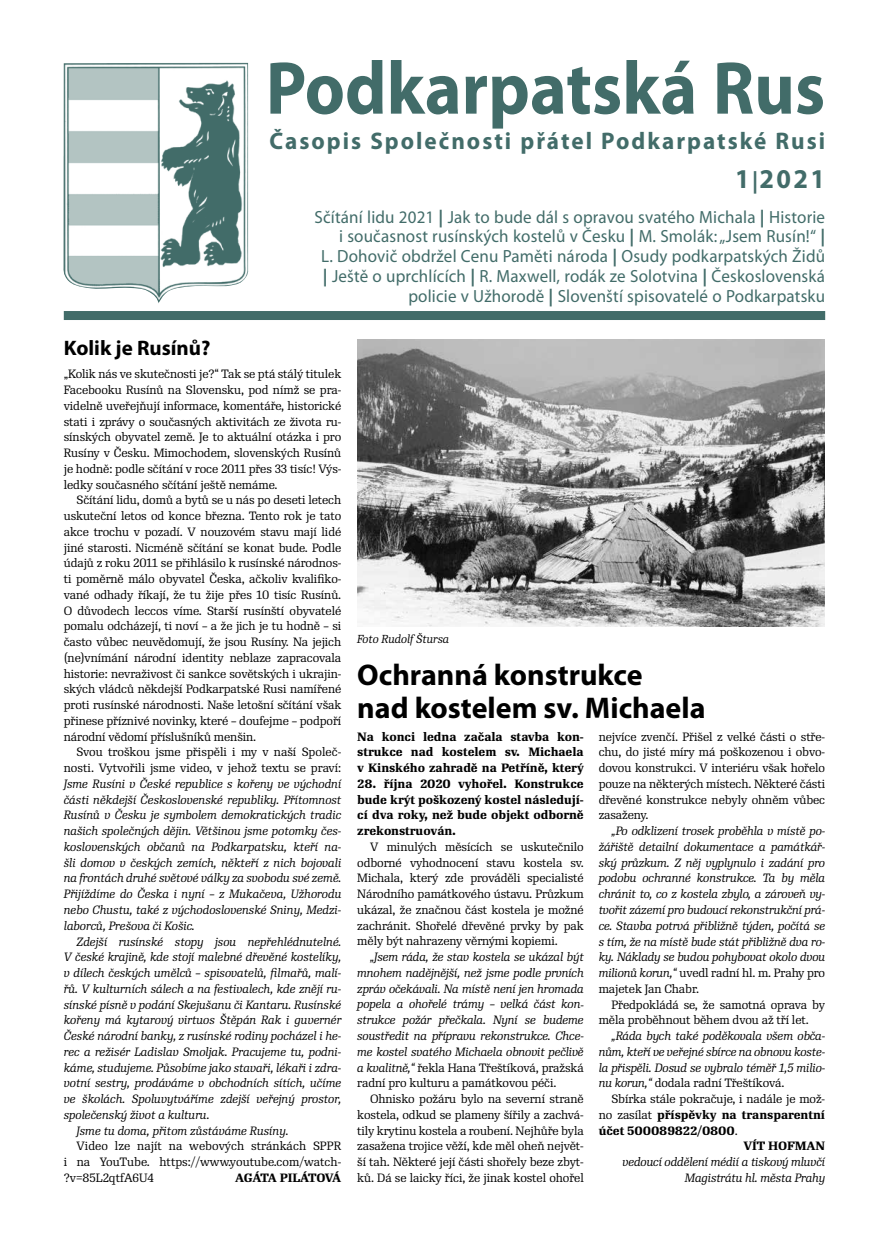
<style>
.page{position:relative;width:889px;height:1246px;background:#fff}
.page>*{position:absolute;margin:0;border:0;box-sizing:border-box;transform-origin:0 0}
.t1{font:700 75.45px "Myriad Pro";color:#426c69;scale:.93 1}
.t2{font:700 30px/33px "Myriad Pro";color:#000}
.t3{font:700 27.3px "Myriad Pro";color:#426c69;scale:.96 1}
.t4{font:700 24px "Myriad Pro";letter-spacing:.085em;color:#426c69;scale:.96 1}
.t5{font:700 21px "Myriad Pro";color:#000}
.t6{font:17.7px/20px "Myriad Pro";letter-spacing:.01em;color:#426c69;text-align:right;scale:.96 1}
.t7{font:11.7px/15.8px "Re Public";letter-spacing:-.01em;color:#000;text-align:justify}
.t8{font:italic 11.7px/15.8px "Re Public";color:#000;text-align:justify}
.t9{font:700 11.7px/15.8px "Re Public";letter-spacing:-.01em;color:#000;text-align:justify}
.t10{font:700 11.7px "Re Public";letter-spacing:-.05em;color:#000}
.t11{font:italic 11.25px "Re Public";color:#000}
.s1{font-size:22.5px}
.s2{font-weight:700}
.s3{font-style:normal}
.s4{font-weight:400}
</style>
<div class="page">
<img style="left:357px;top:340px;width:468px;height:287px">
<div style="left:64px;top:311px;width:761px;height:9px;background:#426c69"></div>
<img style="left:63px;top:63px;width:186px;height:240px">
<h1 class="t1" style="left:266px;top:46px;width:603px">Podkarpatská Rus</h1>
<h3 class="t4" style="left:270px;top:128px;width:580px">Časopis Společnosti přátel Podkarpatské Rusi</h3>
<h3 class="t3" style="left:735px;top:164px;width:95px">1<span class="s1">|</span>2021</h3>
<p class="t6" style="left:314px;top:207px;width:533px">Sčítání lidu 2021 <span class="s2">|</span> Jak to bude dál s opravou svatého Michala <span class="s2">|</span> Historie i současnost rusínských kostelů v Česku <span class="s2">|</span> M. Smolák: „Jsem Rusín!“ <span class="s2">|<br></span>L. Dohovič obdržel Cenu Paměti národa <span class="s2">|</span> Osudy podkarpatských Židů <span class="s2">|</span> Ještě o uprchlících <span class="s2">|</span> R. Maxwell, rodák ze Solotvina <span class="s2">|</span> Československá policie v Užhorodě <span class="s2">|</span> Slovenští spisovatelé o Podkarpatsku</p>
<h3 class="t5" style="left:64px;top:336px;width:148px">Kolik je Rusínů?</h3>
<p class="t7" style="left:64px;top:367px;width:279px">„Kolik nás ve skutečnosti je?“ Tak se ptá stálý titulek Facebooku Rusínů na Slovensku, pod nímž se pra&shy;videlně uveřejňují informace, komentáře, historické stati i zprávy o současných aktivitách ze života ru&shy;sínských obyvatel země. Je to aktuální otázka i pro Rusíny v Česku. Mimochodem, slovenských Rusínů je hodně: podle sčítání v roce 2011 přes 33 tisíc! Výs&shy;ledky současného sčítání ještě nemáme.</p>
<p class="t7" style="left:64px;top:493px;width:279px;text-indent:13px">Sčítání lidu, domů a bytů se u nás po deseti letech uskuteční letos od konce března. Tento rok je tato akce trochu v pozadí. V nouzovém stavu mají lidé jiné starosti. Nicméně sčítání se konat bude. Podle údajů z roku 2011 se přihlásilo k rusínské národnos&shy;ti poměrně málo obyvatel Česka, ačkoliv kvalifiko&shy;vané odhady říkají, že tu žije přes 10 tisíc Rusínů.<br>O důvodech leccos víme. Starší rusínští obyvatelé pomalu odcházejí, ti noví – a že jich je tu hodně – si často vůbec neuvědomují, že jsou Rusíny. Na jejich (ne)vnímání národní identity neblaze zapracovala historie: nevraživost či sankce sovětských i ukrajin&shy;ských vládců někdejší Podkarpatské Rusi namířené proti rusínské národnosti. Naše letošní sčítání však přinese příznivé novinky, které – doufejme – podpoří národní vědomí příslušníků menšin.</p>
<p class="t7" style="left:64px;top:745px;width:279px;text-align:right">Svou troškou jsme přispěli i my v naší Společ&shy;nosti. Vytvořili jsme video, v jehož textu se praví:</p>
<p class="t8" style="left:64px;top:776px;width:279px">Jsme Rusíni v České republice s kořeny ve východní části někdejší Československé republiky. Přítomnost Rusínů v Česku je symbolem demokratických tradic našich společných dějin. Většinou jsme potomky čes&shy;koslovenských občanů na Podkarpatsku, kteří na&shy;šli domov v českých zemích, někteří z nich bojovali na frontách druhé světové války za svobodu své země.<br>Přijíždíme do Česka i nyní – z Mukačeva, Užhorodu nebo Chustu, také z východoslovenské Sniny, Medzi&shy;laborců, Prešova či Košic.</p>
<p class="t8" style="left:77px;top:934px;width:266px">Zdejší rusínské stopy jsou nepřehlédnutelné.</p>
<p class="t8" style="left:64px;top:949px;width:279px">V české krajině, kde stojí malebné dřevěné kostelíky,</p>
<p class="t8" style="left:64px;top:965px;width:279px">v dílech českých umělců – spisovatelů, filmařů, malí-</p>
<p class="t8" style="left:64px;top:981px;width:279px">řů. V kulturních sálech a na festivalech, kde znějí ru-</p>
<p class="t8" style="left:64px;top:997px;width:279px">sínské písně v podání Skejušanu či Kantaru. Rusínské</p>
<p class="t8" style="left:64px;top:1012px;width:279px">kořeny má kytarový virtuos Štěpán Rak i guvernér</p>
<p class="t8" style="left:64px;top:1028px;width:279px">České národní banky, z rusínské rodiny pocházel i he-</p>
<p class="t8" style="left:64px;top:1044px;width:279px">rec a režisér Ladislav Smoljak. Pracujeme tu, podni-</p>
<p class="t8" style="left:64px;top:1060px;width:279px">káme, studujeme. Působíme jako stavaři, lékaři i zdra-</p>
<p class="t8" style="left:64px;top:1075px;width:279px">votní sestry, prodáváme v obchodních sítích, učíme</p>
<p class="t8" style="left:64px;top:1091px;width:279px">ve školách. Spoluvytváříme zdejší veřejný prostor,</p>
<p class="t8" style="left:64px;top:1107px;width:147px">společenský život a kulturu.</p>
<p class="t8" style="left:77px;top:1123px;width:213px">Jsme tu doma, přitom zůstáváme Rusíny.</p>
<p class="t7" style="left:64px;top:1138px;width:279px;text-indent:13px">Video lze najít na webových stránkách SPPR i na YouTube. https://www.youtube.com/watch-?v=85L2qtfA6U4</p>
<p class="t10" style="left:235px;top:1170px;width:108px">AGÁTA PILÁTOVÁ</p>
<p class="t11" style="left:357px;top:632px;width:93px">Foto Rudolf Štursa</p>
<h2 class="t2" style="left:357px;top:659px;width:350px">Ochranná konstrukce<br>nad kostelem sv. Michaela</h2>
<p class="t9" style="left:357px;top:729px;width:228px">Na konci ledna začala stavba kon&shy;strukce nad kostelem sv. Michaela v Kinského zahradě na Petříně, který</p>
<p class="t9" style="left:357px;top:776px;width:228px">28. října 2020 vyhořel. Konstrukce bude krýt poškozený kostel následují&shy;cí dva roky, než bude objekt odborně zrekonstruován.</p>
<p class="t7" style="left:357px;top:839px;width:228px;text-indent:13px">V minulých měsících se uskutečnilo odborné vyhodnocení stavu kostela sv.<br>Michala, který zde prováděli specialisté Národního památkového ústavu. Průzkum ukázal, že značnou část kostela je možné zachránit. Shořelé dřevěné prvky by pak měly být nahrazeny věrnými kopiemi.</p>
<p class="t8" style="left:357px;top:949px;width:228px;text-indent:13px">„Jsem ráda, že stav kostela se ukázal být mnohem nadějnější, než jsme podle prvních zpráv očekávali. Na místě není jen hromada popela a ohořelé trámy – velká část kon&shy;strukce požár přečkala. Nyní se budeme soustředit na přípravu rekonstrukce. Chce&shy;me kostel svatého Michaela obnovit pečlivě a kvalitně,“ <span class="s3">řekla Hana Třeštíková, pražská radní pro kulturu a památkovou péči.</span></p>
<p class="t7" style="left:357px;top:1091px;width:228px;text-indent:13px">Ohnisko požáru bylo na severní straně kostela, odkud se plameny šířily a zachvá&shy;tily krytinu kostela a roubení. Nejhůře byla zasažena trojice věží, kde měl oheň největ&shy;ší tah. Některé její části shořely beze zbyt&shy;ků. Dá se laicky říci, že jinak kostel ohořel</p>
<p class="t7" style="left:598px;top:729px;width:228px">nejvíce zvenčí. Přišel z velké části o stře&shy;chu, do jisté míry má poškozenou i obvo&shy;dovou konstrukci. V interiéru však hořelo pouze na některých místech. Některé části dřevěné konstrukce nebyly ohněm vůbec zasaženy.</p>
<p class="t8" style="left:598px;top:823px;width:228px;text-indent:13px">„Po odklizení trosek proběhla v místě po&shy;žářiště detailní dokumentace a památkář&shy;ský průzkum. Z něj vyplynulo i zadání pro podobu ochranné konstrukce. Ta by měla chránit to, co z kostela zbylo, a zároveň vy&shy;tvořit zázemí pro budoucí rekonstrukční prá&shy;ce. Stavba potrvá přibližně týden, počítá se s tím, že na místě bude stát přibližně dva ro&shy;ky. Náklady se budou pohybovat okolo dvou milionů korun,“ <span class="s3">uvedl radní hl. m. Prahy pro majetek Jan Chabr.</span></p>
<p class="t7" style="left:598px;top:997px;width:228px;text-indent:13px">Předpokládá se, že samotná oprava by měla proběhnout během dvou až tří let.</p>
<p class="t8" style="left:598px;top:1028px;width:228px;text-indent:13px">„Ráda bych také poděkovala všem obča&shy;nům, kteří ve veřejné sbírce na obnovu koste&shy;la přispěli. Dosud se vybralo téměř 1,5 milio&shy;nu korun,“ <span class="s3">dodala radní Třeštíková.</span></p>
<p class="t7" style="left:611px;top:1091px;width:215px">Sbírka stále pokračuje, i nadále je mož-</p>
<p class="t9" style="left:598px;top:1107px;width:228px"><span class="s4">no zasílat</span> příspěvky na transparentní</p>
<p class="t9" style="left:598px;top:1123px;width:141px">účet 500089822/0800<span class="s4">.</span></p>
<p class="t9" style="left:743px;top:1138px;width:83px">VÍT HOFMAN</p>
<p class="t8" style="left:622px;top:1154px;width:204px;text-align:right">vedoucí oddělení médií a tiskový mluvčí<br>Magistrátu hl. města Prahy</p>
</div>
